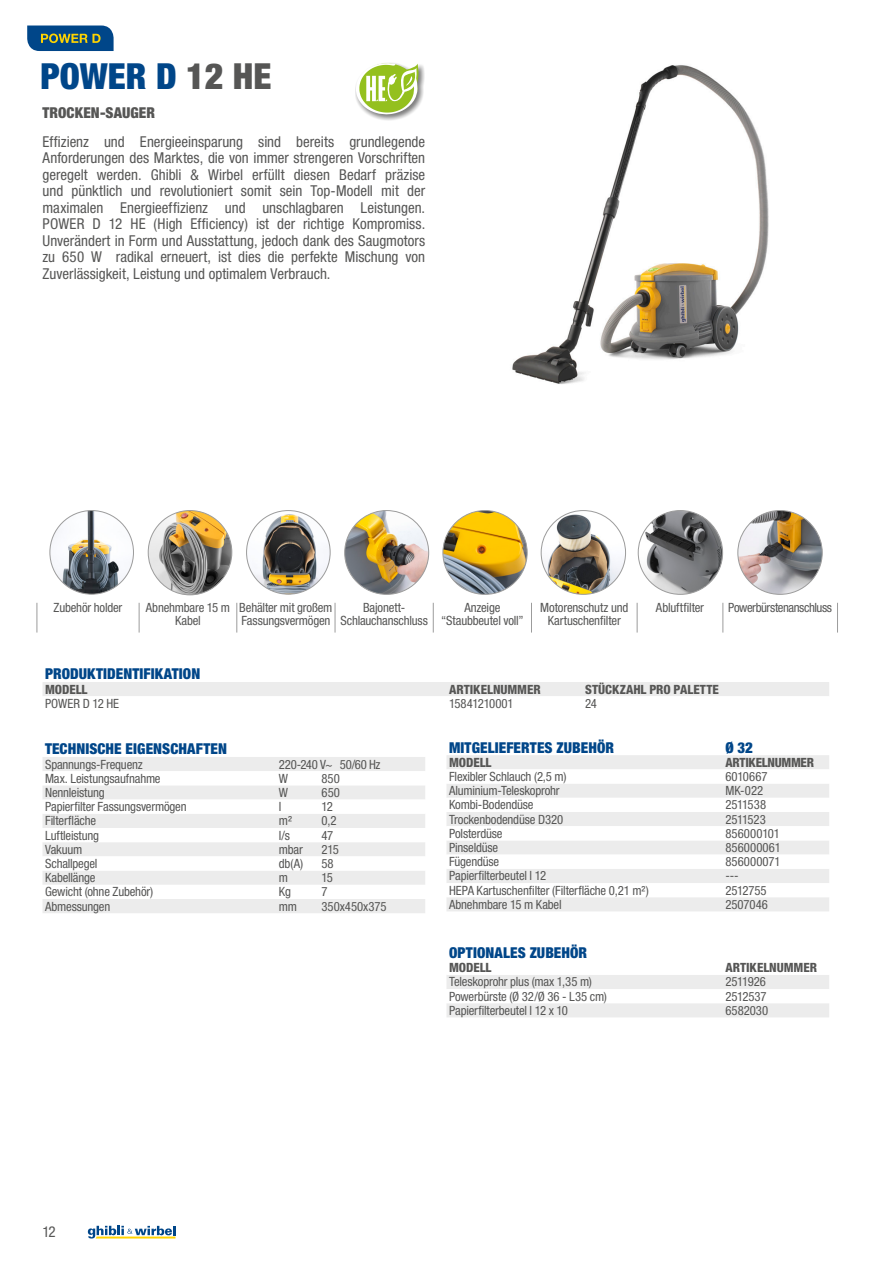
<style>
.page{position:relative;width:893px;height:1263px;background:#fff}
.page>*{position:absolute;margin:0;border:0;box-sizing:border-box;transform-origin:0 0}
._1-TitoloMacchina{font:900 condensed 36px "Helvetica Neue LT Std";color:#004689}
._4-Testo_descrizione{font:condensed 15px/16.5px "Helvetica Neue LT Std";color:#565655;text-align:justify}
._3-titoloTabella{font:900 condensed 15px "Helvetica Neue LT Std";letter-spacing:.005em;color:#004689}
._2-sottotitolo{font:900 condensed 15px "Helvetica Neue LT Std";letter-spacing:.005em;color:#565655}
._5-Testo_tabella_a_s{font:condensed 12.75px "Helvetica Neue LT Std";letter-spacing:-.015em;color:#565655}
._5-Testo_tabella-al{font:condensed 12.75px/13.5px "Helvetica Neue LT Std";letter-spacing:-.015em;color:#565655;text-align:center}
._3b-SottotitoloTabel{font:800 condensed 12.75px "Helvetica Neue LT Std";letter-spacing:-.005em;color:#565655}
._5-Testo_tabella_a_s-2{font:condensed 12.75px "Helvetica Neue LT Std";letter-spacing:.005em;color:#565655}
._5-Testo_tabella-al-2{font:condensed 12.75px "Helvetica Neue LT Std";letter-spacing:-.035em;color:#565655}
._3b-SottotitoloTabel-2{font:800 condensed 12.75px "Helvetica Neue LT Std";letter-spacing:-.025em;color:#565655}
.s1{color:#565655}
</style>
<div class="page">
<img style="left:512px;top:65px;width:257px;height:319px">
<svg style="left:355px;top:65px;width:70px;height:56px"></svg>
<svg style="left:356px;top:63px;width:62px;height:51px"></svg>
<img style="left:247px;top:510px;width:83px;height:84px;border-radius:42px">
<img style="left:344px;top:510px;width:85px;height:85px">
<img style="left:442px;top:510px;width:85px;height:85px">
<img style="left:541px;top:510px;width:85px;height:85px">
<svg style="left:638px;top:510px;width:85px;height:85px"></svg>
<img style="left:737px;top:510px;width:86px;height:85px">
<img style="left:50px;top:510px;width:83px;height:84px;border-radius:42px">
<svg style="left:148px;top:510px;width:84px;height:85px"></svg>
<svg style="left:37px;top:603px;width:1px;height:29px"></svg>
<svg style="left:139px;top:603px;width:1px;height:29px"></svg>
<svg style="left:837px;top:603px;width:1px;height:29px"></svg>
<svg style="left:237px;top:603px;width:1px;height:29px"></svg>
<svg style="left:723px;top:603px;width:1px;height:29px"></svg>
<svg style="left:335px;top:603px;width:1px;height:29px"></svg>
<svg style="left:637px;top:603px;width:1px;height:29px"></svg>
<svg style="left:433px;top:603px;width:1px;height:29px"></svg>
<svg style="left:531px;top:603px;width:1px;height:29px"></svg>
<div style="left:43px;top:682px;width:786px;height:14px;background:#ececec"></div>
<div style="left:43px;top:757px;width:382px;height:156px;background:#ececec"></div>
<svg style="left:43px;top:771px;width:382px;height:128px"></svg>
<div style="left:447px;top:755px;width:382px;height:262px;background:#ececec"></div>
<svg style="left:447px;top:769px;width:382px;height:234px"></svg>
<svg style="left:88px;top:1226px;width:87px;height:12px"></svg>
<svg style="left:27px;top:26px;width:87px;height:25px;background:#285d7b"></svg>
<p class="_1-TitoloMacchina" style="left:41px;top:54px;width:232px">POWER D <span class="s1">12 HE</span></p>
<p class="_2-sottotitolo" style="left:43px;top:104px;width:114px">TROCKEN-SAUGER</p>
<p class="_4-Testo_descrizione" style="left:43px;top:133px;width:384px">Effizienz und Energieeinsparung sind bereits grundlegende Anforderungen des Marktes, die von immer strengeren Vorschriften geregelt werden. Ghibli &amp; Wirbel erfüllt diesen Bedarf präzise und pünktlich und revolutioniert somit sein Top-Modell mit der maximalen Energieeffizienz und unschlagbaren Leistungen.<br>POWER D 12 HE (High Efficiency) ist der richtige Kompromiss.<br>Unverändert in Form und Ausstattung, jedoch dank des Saugmotors zu 650 W radikal erneuert, ist dies die perfekte Mischung von Zuverlässigkeit, Leistung und optimalem Verbrauch.</p>
<p class="_5-Testo_tabella-al" style="left:54px;top:600px;width:70px">Zubehör holder</p>
<p class="_5-Testo_tabella-al" style="left:146px;top:600px;width:86px">Abnehmbare 15 m<br>Kabel</p>
<p class="_5-Testo_tabella-al" style="left:239px;top:600px;width:95px;text-align:left">Behälter mit großem<br>Fassungsvermögen</p>
<p class="_5-Testo_tabella-al" style="left:340px;top:600px;width:89px">Bajonett-<br>Schlauchanschluss</p>
<p class="_5-Testo_tabella-al" style="left:441px;top:600px;width:84px">Anzeige “Staubbeutel voll”</p>
<p class="_5-Testo_tabella-al" style="left:540px;top:600px;width:90px">Motorenschutz und<br>Kartuschenfilter</p>
<p class="_5-Testo_tabella-al" style="left:656px;top:600px;width:50px">Abluftfilter</p>
<p class="_5-Testo_tabella-al-2" style="left:728px;top:600px;width:105px">Powerbürstenanschluss</p>
<p class="_3-titoloTabella" style="left:45px;top:665px;width:157px">PRODUKTIDENTIFIKATION</p>
<p class="_3b-SottotitoloTabel" style="left:45px;top:681px;width:44px">MODELL</p>
<p class="_3b-SottotitoloTabel" style="left:449px;top:681px;width:93px">ARTIKELNUMMER</p>
<p class="_3b-SottotitoloTabel" style="left:585px;top:681px;width:135px">STÜCKZAHL PRO PALETTE</p>
<p class="_5-Testo_tabella_a_s-2" style="left:45px;top:696px;width:76px">POWER D 12 HE</p>
<p class="_5-Testo_tabella_a_s" style="left:449px;top:696px;width:66px">15841210001</p>
<p class="_5-Testo_tabella_a_s" style="left:585px;top:696px;width:13px">24</p>
<p class="_3-titoloTabella" style="left:45px;top:739px;width:183px">TECHNISCHE EIGENSCHAFTEN</p>
<p class="_5-Testo_tabella_a_s" style="left:45px;top:757px;width:99px">Spannungs-Frequenz</p>
<p class="_5-Testo_tabella_a_s" style="left:279px;top:757px;width:103px">220-240 V~ 50/60 Hz</p>
<p class="_5-Testo_tabella_a_s" style="left:45px;top:771px;width:117px">Max. Leistungsaufnahme</p>
<p class="_5-Testo_tabella_a_s" style="left:279px;top:771px;width:11px">W</p>
<p class="_5-Testo_tabella_a_s" style="left:321px;top:771px;width:20px">850</p>
<p class="_5-Testo_tabella_a_s" style="left:45px;top:785px;width:61px">Nennleistung</p>
<p class="_5-Testo_tabella_a_s" style="left:279px;top:785px;width:11px">W</p>
<p class="_5-Testo_tabella_a_s" style="left:321px;top:785px;width:20px">650</p>
<p class="_5-Testo_tabella_a_s" style="left:45px;top:799px;width:143px">Papierfilter Fassungsvermögen</p>
<p class="_5-Testo_tabella_a_s" style="left:279px;top:799px;width:4px">l</p>
<p class="_5-Testo_tabella_a_s" style="left:321px;top:799px;width:13px">12</p>
<p class="_5-Testo_tabella_a_s" style="left:45px;top:813px;width:52px">Filterfläche</p>
<p class="_5-Testo_tabella_a_s" style="left:279px;top:813px;width:15px">m²</p>
<p class="_5-Testo_tabella_a_s" style="left:321px;top:813px;width:17px">0,2</p>
<p class="_5-Testo_tabella_a_s" style="left:45px;top:828px;width:56px">Luftleistung</p>
<p class="_5-Testo_tabella_a_s" style="left:279px;top:828px;width:13px">l/s</p>
<p class="_5-Testo_tabella_a_s" style="left:321px;top:828px;width:13px">47</p>
<p class="_5-Testo_tabella_a_s" style="left:45px;top:842px;width:39px">Vakuum</p>
<p class="_5-Testo_tabella_a_s" style="left:279px;top:842px;width:26px">mbar</p>
<p class="_5-Testo_tabella_a_s" style="left:321px;top:842px;width:19px">215</p>
<p class="_5-Testo_tabella_a_s" style="left:45px;top:856px;width:54px">Schallpegel</p>
<p class="_5-Testo_tabella_a_s" style="left:279px;top:856px;width:26px">db(A)</p>
<p class="_5-Testo_tabella_a_s" style="left:321px;top:856px;width:14px">58</p>
<p class="_5-Testo_tabella_a_s" style="left:45px;top:870px;width:52px">Kabellänge</p>
<p class="_5-Testo_tabella_a_s" style="left:279px;top:870px;width:11px">m</p>
<p class="_5-Testo_tabella_a_s" style="left:321px;top:870px;width:13px">15</p>
<p class="_5-Testo_tabella_a_s" style="left:45px;top:884px;width:110px">Gewicht (ohne Zubehör)</p>
<p class="_5-Testo_tabella_a_s" style="left:279px;top:884px;width:14px">Kg</p>
<p class="_5-Testo_tabella_a_s" style="left:321px;top:884px;width:8px">7</p>
<p class="_5-Testo_tabella_a_s" style="left:45px;top:899px;width:67px">Abmessungen</p>
<p class="_5-Testo_tabella_a_s" style="left:279px;top:899px;width:20px">mm</p>
<p class="_5-Testo_tabella_a_s" style="left:321px;top:899px;width:66px">350x450x375</p>
<p class="_3-titoloTabella" style="left:449px;top:738px;width:167px">MITGELIEFERTES ZUBEHÖR</p>
<p class="_3-titoloTabella" style="left:725px;top:738px;width:29px">Ø 32</p>
<p class="_3b-SottotitoloTabel" style="left:449px;top:754px;width:44px">MODELL</p>
<p class="_3b-SottotitoloTabel-2" style="left:725px;top:754px;width:90px">ARTIKELNUMMER</p>
<p class="_5-Testo_tabella_a_s" style="left:449px;top:769px;width:119px">Flexibler Schlauch (2,5 m)</p>
<p class="_5-Testo_tabella_a_s" style="left:725px;top:769px;width:44px">6010667</p>
<p class="_5-Testo_tabella_a_s" style="left:449px;top:783px;width:112px">Aluminium-Teleskoprohr</p>
<p class="_5-Testo_tabella_a_s" style="left:725px;top:783px;width:39px">MK-022</p>
<p class="_5-Testo_tabella_a_s" style="left:449px;top:797px;width:86px">Kombi-Bodendüse</p>
<p class="_5-Testo_tabella_a_s" style="left:725px;top:797px;width:42px">2511538</p>
<p class="_5-Testo_tabella_a_s" style="left:449px;top:812px;width:116px">Trockenbodendüse D320</p>
<p class="_5-Testo_tabella_a_s" style="left:725px;top:812px;width:42px">2511523</p>
<p class="_5-Testo_tabella_a_s" style="left:449px;top:826px;width:55px">Polsterdüse</p>
<p class="_5-Testo_tabella_a_s-2" style="left:725px;top:826px;width:56px">856000101</p>
<p class="_5-Testo_tabella_a_s" style="left:449px;top:840px;width:51px">Pinseldüse</p>
<p class="_5-Testo_tabella_a_s-2" style="left:725px;top:840px;width:57px">856000061</p>
<p class="_5-Testo_tabella_a_s" style="left:449px;top:854px;width:52px">Fügendüse</p>
<p class="_5-Testo_tabella_a_s-2" style="left:725px;top:854px;width:57px">856000071</p>
<p class="_5-Testo_tabella_a_s" style="left:449px;top:868px;width:99px">Papierfilterbeutel l 12</p>
<p class="_5-Testo_tabella_a_s" style="left:725px;top:868px;width:15px">---</p>
<p class="_5-Testo_tabella_a_s" style="left:449px;top:883px;width:201px">HEPA Kartuschenfilter (Filterfläche 0,21 m²)</p>
<p class="_5-Testo_tabella_a_s" style="left:725px;top:883px;width:43px">2512755</p>
<p class="_5-Testo_tabella_a_s" style="left:449px;top:897px;width:114px">Abnehmbare 15 m Kabel</p>
<p class="_5-Testo_tabella_a_s" style="left:725px;top:897px;width:44px">2507046</p>
<p class="_3-titoloTabella" style="left:449px;top:943px;width:140px">OPTIONALES ZUBEHÖR</p>
<p class="_3b-SottotitoloTabel" style="left:449px;top:960px;width:44px">MODELL</p>
<p class="_3b-SottotitoloTabel" style="left:725px;top:960px;width:93px">ARTIKELNUMMER</p>
<p class="_5-Testo_tabella_a_s" style="left:449px;top:974px;width:144px">Teleskoprohr plus (max 1,35 m)</p>
<p class="_5-Testo_tabella_a_s" style="left:725px;top:974px;width:42px">2511926</p>
<p class="_5-Testo_tabella_a_s" style="left:449px;top:989px;width:159px">Powerbürste (Ø 32/Ø 36 - L35 cm)</p>
<p class="_5-Testo_tabella_a_s" style="left:725px;top:989px;width:43px">2512537</p>
<p class="_5-Testo_tabella_a_s" style="left:449px;top:1003px;width:121px">Papierfilterbeutel l 12 x 10</p>
<p class="_5-Testo_tabella_a_s" style="left:725px;top:1003px;width:44px">6582030</p>
<p class="_4-Testo_descrizione" style="left:43px;top:1223px;width:15px">12</p>
</div>
